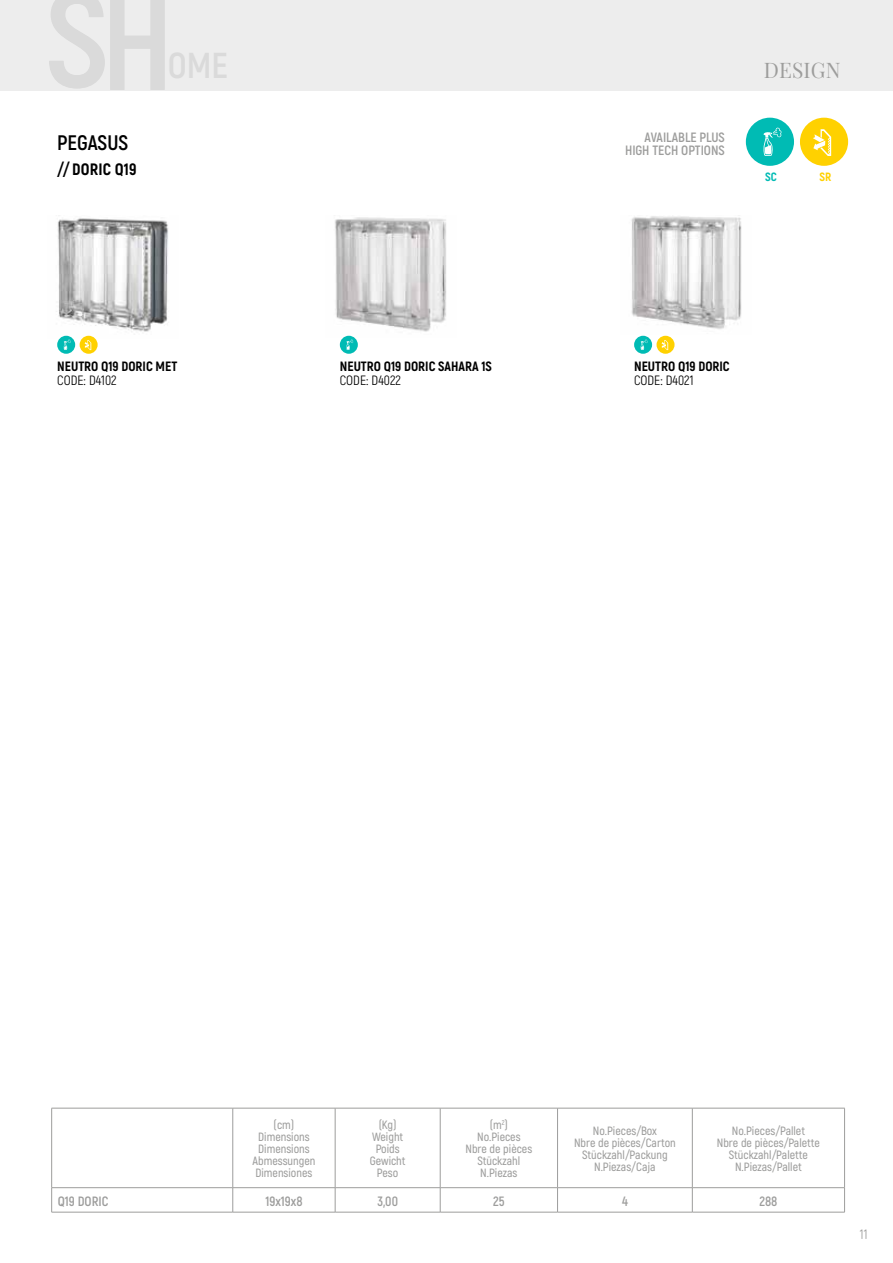
<style>
.page{position:relative;width:893px;height:1263px;background:#fff}
.page>*{position:absolute;margin:0;border:0;box-sizing:border-box;transform-origin:0 0}
.t1{font:700 21px "Akrobat";color:#000}
.t2{font:21px "Playfair Display";letter-spacing:.01em;color:#9d9d9c}
.t3{font:800 16.5px "Akrobat";letter-spacing:.01em;color:#000}
.t4{font:800 13.5px "Akrobat";color:#000}
.t5{font:700 13.5px/13px "Akrobat";color:#9d9d9c;text-align:right}
.t6{font:13.5px "Akrobat";color:#000}
.t7{font:13.5px "Akrobat";color:#9d9d9c}
.t8{font:600 12px/12px "Akrobat";color:#9d9d9c;text-align:center}
.t9{font:800 12px "Akrobat";color:#00bbb4}
.t10{font:800 12px "Akrobat";color:#ffd100}
</style>
<div class="page">
<div style="left:0;top:0;width:893px;height:90px;background:#ededed"></div>
<img style="left:56px;top:218px;width:112px;height:120px">
<img style="left:335px;top:217px;width:112px;height:120px">
<img style="left:631px;top:216px;width:111px;height:113px">
<div style="left:340px;top:336px;width:18px;height:18px;background:#00bbb4;border-radius:50%"></div>
<svg style="left:346px;top:339px;width:7px;height:11px"></svg>
<div style="left:746px;top:118px;width:48px;height:48px;background:#00bbb4;border-radius:50%"></div>
<svg style="left:763px;top:127px;width:19px;height:29px"></svg>
<div style="left:800px;top:118px;width:48px;height:48px;background:#ffd100;border-radius:50%"></div>
<svg style="left:813px;top:129px;width:18px;height:27px"></svg>
<div style="left:80px;top:336px;width:18px;height:18px;background:#ffd100;border-radius:50%"></div>
<svg style="left:84px;top:340px;width:7px;height:10px"></svg>
<div style="left:57px;top:336px;width:18px;height:18px;background:#00bbb4;border-radius:50%"></div>
<svg style="left:64px;top:339px;width:7px;height:11px"></svg>
<div style="left:656px;top:336px;width:18px;height:18px;background:#ffd100;border-radius:50%"></div>
<svg style="left:661px;top:340px;width:7px;height:10px"></svg>
<div style="left:634px;top:336px;width:18px;height:18px;background:#00bbb4;border-radius:50%"></div>
<svg style="left:641px;top:339px;width:6px;height:11px"></svg>
<hr style="left:51px;top:1108px;width:182px;height:1px;background:#9d9d9c">
<hr style="left:51px;top:1108px;width:1px;height:79px;background:#9d9d9c">
<hr style="left:233px;top:1108px;width:102px;height:1px;background:#9d9d9c">
<hr style="left:233px;top:1108px;width:1px;height:79px;background:#9d9d9c">
<hr style="left:335px;top:1108px;width:105px;height:1px;background:#9d9d9c">
<hr style="left:335px;top:1108px;width:1px;height:79px;background:#9d9d9c">
<hr style="left:440px;top:1108px;width:118px;height:1px;background:#9d9d9c">
<hr style="left:440px;top:1108px;width:1px;height:79px;background:#9d9d9c">
<hr style="left:558px;top:1108px;width:134px;height:1px;background:#9d9d9c">
<hr style="left:557px;top:1108px;width:1px;height:79px;background:#9d9d9c">
<hr style="left:692px;top:1108px;width:153px;height:1px;background:#9d9d9c">
<hr style="left:692px;top:1108px;width:1px;height:79px;background:#9d9d9c">
<hr style="left:844px;top:1108px;width:1px;height:79px;background:#9d9d9c">
<hr style="left:51px;top:1187px;width:182px;height:1px;background:#9d9d9c">
<svg style="left:51px;top:1188px;width:1px;height:24px"></svg>
<hr style="left:233px;top:1187px;width:102px;height:1px;background:#9d9d9c">
<svg style="left:233px;top:1188px;width:1px;height:24px"></svg>
<hr style="left:335px;top:1187px;width:105px;height:1px;background:#9d9d9c">
<svg style="left:335px;top:1188px;width:1px;height:24px"></svg>
<hr style="left:440px;top:1187px;width:118px;height:1px;background:#9d9d9c">
<svg style="left:440px;top:1188px;width:1px;height:24px"></svg>
<hr style="left:558px;top:1187px;width:134px;height:1px;background:#9d9d9c">
<svg style="left:557px;top:1188px;width:1px;height:24px"></svg>
<hr style="left:692px;top:1187px;width:153px;height:1px;background:#9d9d9c">
<svg style="left:692px;top:1188px;width:1px;height:24px"></svg>
<svg style="left:844px;top:1188px;width:1px;height:24px"></svg>
<hr style="left:51px;top:1212px;width:182px;height:1px;background:#9d9d9c">
<hr style="left:233px;top:1212px;width:102px;height:1px;background:#9d9d9c">
<hr style="left:335px;top:1212px;width:105px;height:1px;background:#9d9d9c">
<hr style="left:440px;top:1212px;width:118px;height:1px;background:#9d9d9c">
<hr style="left:558px;top:1212px;width:134px;height:1px;background:#9d9d9c">
<hr style="left:692px;top:1212px;width:153px;height:1px;background:#9d9d9c">
<h1 class="t1" style="left:57px;top:130px;width:73px">PEGASUS</h1>
<h2 class="t3" style="left:57px;top:159px;width:81px">// DORIC Q19</h2>
<p class="t4" style="left:57px;top:358px;width:122px">NEUTRO Q19 DORIC MET</p>
<p class="t6" style="left:57px;top:372px;width:61px">CODE: D4102</p>
<p class="t4" style="left:340px;top:358px;width:154px">NEUTRO Q19 DORIC SAHARA 1S</p>
<p class="t6" style="left:340px;top:372px;width:63px">CODE: D4022</p>
<p class="t5" style="left:625px;top:131px;width:101px">AVAILABLE PLUS<br>HIGH TECH OPTIONS</p>
<h1 class="t2" style="left:764px;top:57px;width:78px">DESIGN</h1>
<p class="t9" style="left:765px;top:169px;width:13px">SC</p>
<p class="t10" style="left:820px;top:169px;width:13px">SR</p>
<p class="t4" style="left:634px;top:358px;width:97px">NEUTRO Q19 DORIC</p>
<p class="t6" style="left:634px;top:372px;width:61px">CODE: D4021</p>
<p class="t8" style="left:253px;top:1119px;width:64px">(cm)<br>Dimensions<br>Dimensions<br>Abmessungen<br>Dimensiones</p>
<p class="t8" style="left:370px;top:1119px;width:37px">(Kg)<br>Weight<br>Poids<br>Gewicht<br>Peso</p>
<p class="t8" style="left:465px;top:1119px;width:68px">(m<sup>2</sup>)<br>No.Pieces<br>Nbre de pièces<br>Stückzahl<br>N.Piezas</p>
<p class="t8" style="left:574px;top:1125px;width:103px">No.Pieces/Box<br>Nbre de pièces/Carton<br>Stückzahl/Packung<br>N.Piezas/Caja</p>
<p class="t8" style="left:717px;top:1125px;width:105px">No.Pieces/Pallet<br>Nbre de pièces/Palette<br>Stückzahl/Palette<br>N.Piezas/Pallet</p>
<p class="t5" style="left:58px;top:1195px;width:52px">Q19 DORIC</p>
<p class="t5" style="left:265px;top:1195px;width:39px">19x19x8</p>
<p class="t5" style="left:377px;top:1195px;width:22px">3,00</p>
<p class="t5" style="left:493px;top:1195px;width:13px">25</p>
<p class="t5" style="left:622px;top:1195px;width:7px">4</p>
<p class="t5" style="left:759px;top:1195px;width:20px">288</p>
<p class="t7" style="left:860px;top:1226px;width:9px">11</p>
</div>
